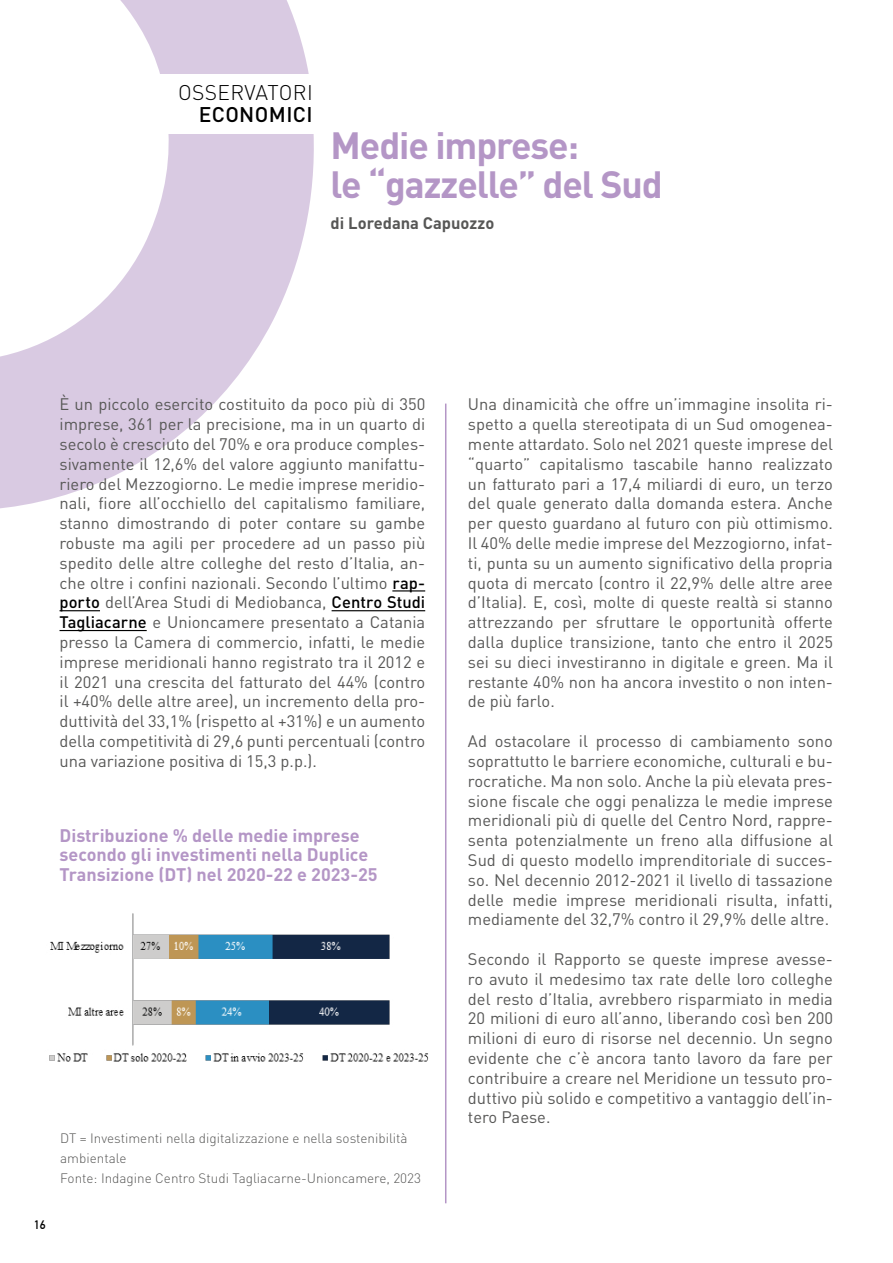
<style>
.page{position:relative;width:893px;height:1263px;background:#fff}
.page>*{position:absolute;margin:0;border:0;box-sizing:border-box;transform-origin:0 0}
.t1{font:700 37.5px/39px "DIN Pro";letter-spacing:-.03em;color:#b496c6}
.t2{font:300 21px "DIN Pro";letter-spacing:.015em;color:#000}
.t3{font:500 21px "DIN Pro";letter-spacing:.02em;color:#000}
.t4{font:700 18px/19.5px "DIN Pro";color:#b496c6}
.t5{font:16.5px/19.8px "DIN Pro";color:#575756;text-align:justify}
.t6{font:700 16.5px "DIN Pro";color:#575756}
.t7{font:300 13.5px/19.8px "DIN Pro";color:#575756}
.t8{font:700 12px "DIN Alternate";color:#000}
.s1{font-weight:500;color:#000}
</style>
<div class="page">
<svg style="left:0;top:134px;width:314px;height:375px;fill:#d9cae2"></svg>
<svg style="left:120px;top:0;width:189px;height:74px"></svg>
<hr style="left:445px;top:404px;width:1px;height:799px;background:#b496c6">
<hr style="left:392px;top:590px;width:33px;height:1px;background:#000">
<hr style="left:60px;top:610px;width:40px;height:1px;background:#000">
<hr style="left:332px;top:610px;width:93px;height:1px;background:#000">
<hr style="left:60px;top:630px;width:87px;height:1px;background:#000">
<img style="left:49px;top:913px;width:380px;height:149px">
<p class="t2" style="left:178px;top:76px;width:136px">OSSERVATORI</p>
<p class="t3" style="left:199px;top:98px;width:115px">ECONOMICI</p>
<h1 class="t1" style="left:331px;top:121px;width:334px">Medie imprese:<br>le “gazzelle” del Sud</h1>
<p class="t6" style="left:331px;top:209px;width:165px">di Loredana Capuozzo</p>
<p class="t8" style="left:34px;top:1215px;width:13px">16</p>
<p class="t5" style="left:60px;top:393px;width:367px">È un piccolo esercito costituito da poco più di 350 imprese, 361 per la precisione, ma in un quarto di secolo è cresciuto del 70% e ora produce comples&shy;sivamente il 12,6% del valore aggiunto manifattu&shy;riero del Mezzogiorno. Le medie imprese meridio&shy;nali, fiore all’occhiello del capitalismo familiare, stanno dimostrando di poter contare su gambe robuste ma agili per procedere ad un passo più spedito delle altre colleghe del resto d’Italia, an&shy;che oltre i confini nazionali. Secondo l’ultimo <span class="s1">rap&shy;porto</span> dell’Area Studi di Mediobanca, <span class="s1">Centro Studi Tagliacarne</span> e Unioncamere presentato a Catania presso la Camera di commercio, infatti, le medie imprese meridionali hanno registrato tra il 2012 e il 2021 una crescita del fatturato del 44% (contro il +40% delle altre aree), un incremento della pro&shy;duttività del 33,1% (rispetto al +31%) e un aumento della competitività di 29,6 punti percentuali (contro una variazione positiva di 15,3 p.p.).</p>
<p class="t5" style="left:468px;top:393px;width:366px">Una dinamicità che offre un’immagine insolita ri&shy;spetto a quella stereotipata di un Sud omogenea&shy;mente attardato. Solo nel 2021 queste imprese del “quarto” capitalismo tascabile hanno realizzato un fatturato pari a 17,4 miliardi di euro, un terzo del quale generato dalla domanda estera. Anche per questo guardano al futuro con più ottimismo.<br>Il 40% delle medie imprese del Mezzogiorno, infat&shy;ti, punta su un aumento significativo della propria quota di mercato (contro il 22,9% delle altre aree d’Italia). E, così, molte di queste realtà si stanno attrezzando per sfruttare le opportunità offerte dalla duplice transizione, tanto che entro il 2025 sei su dieci investiranno in digitale e green. Ma il restante 40% non ha ancora investito o non inten&shy;de più farlo.</p>
<p class="t5" style="left:468px;top:730px;width:366px">Ad ostacolare il processo di cambiamento sono soprattutto le barriere economiche, culturali e bu&shy;rocratiche. Ma non solo. Anche la più elevata pres&shy;sione fiscale che oggi penalizza le medie imprese meridionali più di quelle del Centro Nord, rappre&shy;senta potenzialmente un freno alla diffusione al Sud di questo modello imprenditoriale di succes&shy;so. Nel decennio 2012-2021 il livello di tassazione delle medie imprese meridionali risulta, infatti, mediamente del 32,7% contro il 29,9% delle altre.</p>
<p class="t5" style="left:468px;top:947px;width:366px">Secondo il Rapporto se queste imprese avesse&shy;ro avuto il medesimo tax rate delle loro colleghe del resto d’Italia, avrebbero risparmiato in media 20 milioni di euro all’anno, liberando così ben 200 milioni di euro di risorse nel decennio. Un segno evidente che c’è ancora tanto lavoro da fare per contribuire a creare nel Meridione un tessuto pro&shy;duttivo più solido e competitivo a vantaggio dell’in&shy;tero Paese.</p>
<p class="t4" style="left:60px;top:823px;width:320px">Distribuzione % delle medie imprese secondo gli investimenti nella Duplice<br>Transizione (DT) nel 2020-22 e 2023-25</p>
<p class="t7" style="left:60px;top:1127px;width:362px">DT = Investimenti nella digitalizzazione e nella sostenibilità ambientale<br>Fonte: Indagine Centro Studi Tagliacarne-Unioncamere, 2023</p>
</div>
